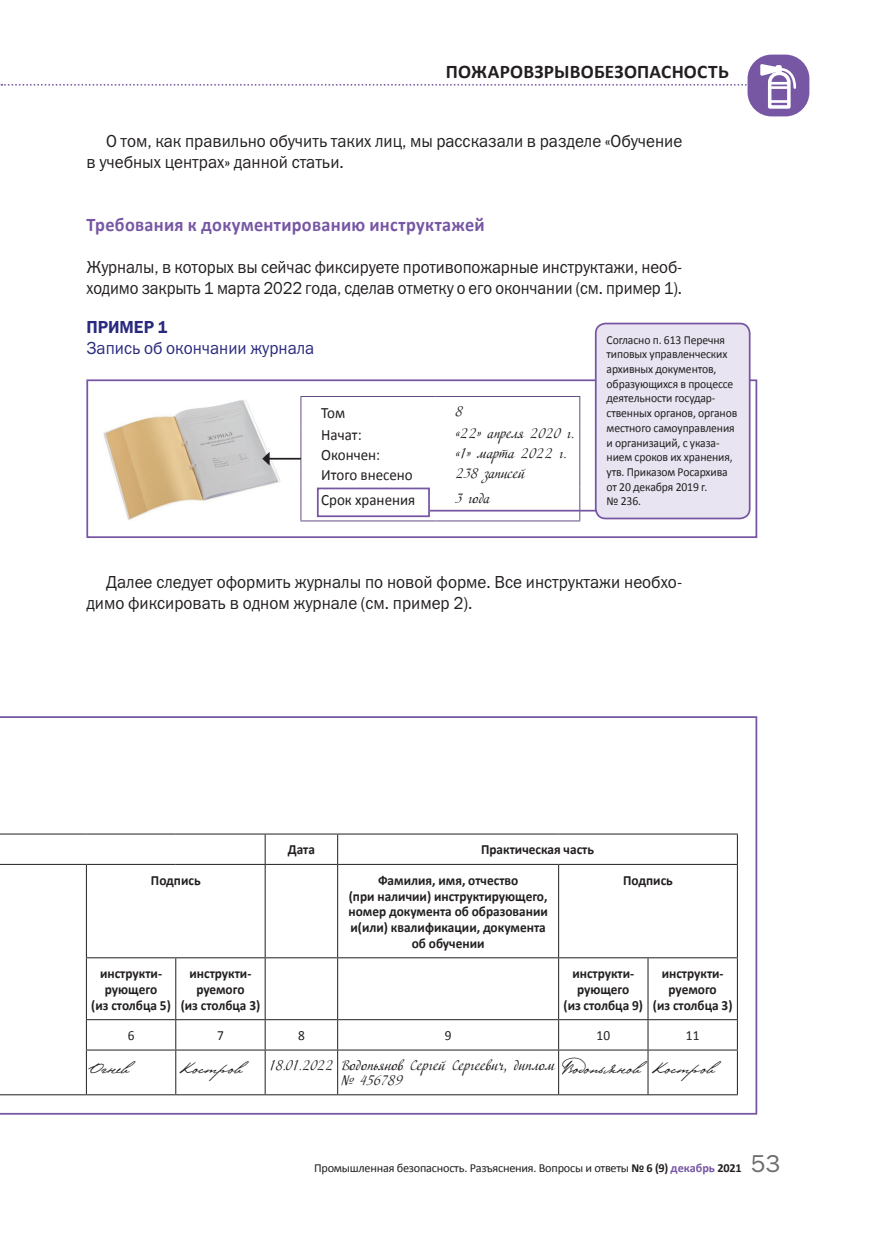
<style>
.page{position:relative;width:869px;height:1241px;background:#fff}
.page>*{position:absolute;margin:0;border:0;box-sizing:border-box;transform-origin:0 0}
.t1{font:700 19.25px "Calibri";letter-spacing:.015em;color:#7757a4;scale:.95 1}
.t2{font:700 19.25px "Calibri";letter-spacing:.015em;color:#231f20}
.t3{font:17.5px/21px "Franklin Gothic Book C";color:#231f20;scale:.95 1}
.t4{font:17.5px/21px "Franklin Gothic Book C";color:#231f20;scale:.93 1}
.t5{font:17.5px "Franklin Gothic Book C";color:#29297e;scale:.95 1}
.t6{font:17.5px "Franklin Gothic Demi C";color:#29297e;scale:.95 1}
.t7{font:16.62px "Pushkin";color:#231f20;scale:.95 1}
.t8{font:15.75px "Calibri";color:#231f20;scale:.95 1}
.t9{font:700 14px/15.8px "Calibri";color:#231f20;text-align:center;scale:.95 1}
.t10{font:14px/14.9px "Adventure";color:#231f20;scale:.93 1}
.t11{font:14px "Adventure";color:#231f20;scale:.95 1}
.t12{font:14px "Calibri";color:#231f20;scale:.95 1}
.t13{font:12.25px/14.7px "Calibri";letter-spacing:-.01em;color:#231f20;scale:.95 1}
.t14{font:12.25px "Calibri";letter-spacing:-.01em;color:#231f20}
.s1{font-weight:700}
.s2{font-weight:700;color:#7757a4}
.s3{font-family:"Franklin Gothic Book C";font-size:24.5px;color:#6c6d70}
</style>
<div class="page">
<svg style="left:1px;top:84px;width:746px;height:2px"></svg>
<div style="left:747px;top:55px;width:62px;height:61px;background:#7757a4;border-radius:24px"></div>
<svg style="left:760px;top:64px;width:36px;height:45px"></svg>
<div style="left:775px;top:65px;width:6px;height:8px;background:#fff;border-radius:2px"></div>
<hr style="left:300px;top:396px;width:135px;height:1px;background:#634e81">
<hr style="left:300px;top:397px;width:1px;height:31px;background:#634e81">
<hr style="left:435px;top:396px;width:145px;height:1px;background:#634e81">
<hr style="left:579px;top:397px;width:1px;height:31px;background:#634e81">
<svg style="left:300px;top:428px;width:1px;height:59px"></svg>
<svg style="left:579px;top:428px;width:1px;height:59px"></svg>
<hr style="left:300px;top:487px;width:1px;height:33px;background:#634e81">
<hr style="left:579px;top:487px;width:1px;height:33px;background:#634e81">
<hr style="left:300px;top:520px;width:135px;height:1px;background:#634e81">
<hr style="left:435px;top:520px;width:145px;height:1px;background:#634e81">
<img style="left:103px;top:400px;width:178px;height:120px">
<div style="left:86px;top:379px;width:670px;height:159px;border:2px solid #7757a4"></div>
<hr style="left:269px;top:458px;width:32px;height:1px;background:#231f20">
<svg style="left:262px;top:452px;width:7px;height:13px"></svg>
<svg style="left:0;top:716px;width:756px;height:398px"></svg>
<div style="left:595px;top:323px;width:154px;height:195px;background:#e8e4f1;border-radius:10px"></div>
<div style="left:594px;top:322px;width:156px;height:197px;border:2px solid #7757a4;border-radius:10px"></div>
<hr style="left:429px;top:509px;width:167px;height:2px;background:#7757a4">
<div style="left:317px;top:487px;width:112px;height:30px;border:2px solid #7757a4"></div>
<h1 class="t2" style="left:445px;top:59px;width:284px">ПОЖАРОВЗРЫВОБЕЗОПАСНОСТЬ</h1>
<p class="t3" style="left:86px;top:130px;width:628px;text-indent:20px">О том, как правильно обучить таких лиц, мы рассказали в разделе «Обучение в учебных центрах» данной статьи.</p>
<h1 class="t1" style="left:86px;top:213px;width:420px">Требования к документированию инструктажей</h1>
<p class="t4" style="left:86px;top:256px;width:642px">Журналы, в которых вы сейчас фиксируете противопожарные инструктажи, необ&shy;ходимо закрыть 1 марта 2022 года, сделав отметку о его окончании (см. пример 1).</p>
<p class="t6" style="left:86px;top:317px;width:87px">ПРИМЕР 1</p>
<p class="t5" style="left:86px;top:338px;width:241px">Запись об окончании журнала</p>
<p class="t13" style="left:606px;top:331px;width:139px">Согласно п. 613 Перечня типовых управленческих архивных документов, образующихся в процессе деятельности государ&shy;ственных органов, органов местного самоуправления и организаций, с указа&shy;нием сроков их хранения, утв. Приказом Росархива от 20 декабря 2019 г.<br>№ 236.</p>
<p class="t8" style="left:321px;top:403px;width:27px">Том</p>
<p class="t11" style="left:455px;top:403px;width:9px">8</p>
<p class="t8" style="left:321px;top:425px;width:44px">Начат:</p>
<p class="t11" style="left:455px;top:425px;width:127px">«22» апреля 2020 г.</p>
<p class="t8" style="left:321px;top:445px;width:64px">Окончен:</p>
<p class="t11" style="left:455px;top:445px;width:119px">«1» марта 2022 г.</p>
<p class="t8" style="left:321px;top:464px;width:98px">Итого внесено</p>
<p class="t11" style="left:455px;top:465px;width:75px">238 записей</p>
<p class="t8" style="left:321px;top:489px;width:100px">Срок хранения</p>
<p class="t11" style="left:455px;top:489px;width:38px">3 года</p>
<p class="t3" style="left:86px;top:571px;width:628px;text-indent:20px">Далее следует оформить журналы по новой форме. Все инструктажи необхо&shy;димо фиксировать в одном журнале (см. пример 2).</p>
<p class="t9" style="left:288px;top:841px;width:30px">Дата</p>
<p class="t9" style="left:481px;top:841px;width:120px">Практическая часть</p>
<p class="t9" style="left:151px;top:871px;width:54px">Подпись</p>
<p class="t9" style="left:348px;top:871px;width:211px">Фамилия, имя, отчество<br>(при наличии) инструктирующего, номер документа об образовании и(или) квалификации, документа об обучении</p>
<p class="t9" style="left:623px;top:871px;width:54px">Подпись</p>
<p class="t9" style="left:91px;top:964px;width:85px">инструкти&shy;рующего<br>(из столбца 5)</p>
<p class="t9" style="left:181px;top:964px;width:85px">инструкти&shy;руемого<br>(из столбца 3)</p>
<p class="t9" style="left:563px;top:964px;width:85px">инструкти&shy;рующего<br>(из столбца 9)</p>
<p class="t9" style="left:652px;top:964px;width:85px">инструкти&shy;руемого<br>(из столбца 3)</p>
<p class="t12" style="left:128px;top:1026px;width:9px">6</p>
<p class="t12" style="left:217px;top:1026px;width:9px">7</p>
<p class="t12" style="left:298px;top:1026px;width:9px">8</p>
<p class="t12" style="left:444px;top:1026px;width:9px">9</p>
<p class="t12" style="left:596px;top:1026px;width:16px">10</p>
<p class="t12" style="left:685px;top:1026px;width:16px">11</p>
<p class="t7" style="left:90px;top:1057px;width:42px">Огнев</p>
<p class="t7" style="left:180px;top:1057px;width:67px">Костров</p>
<p class="t10" style="left:341px;top:1058px;width:230px;text-indent:-72px">18.01.2022 Водопьянов Сергей Сергеевич, диплом № 456789</p>
<p class="t7" style="left:562px;top:1057px;width:161px">Водопьянов Костров</p>
<p class="t14" style="left:314px;top:1160px;width:467px">Промышленная безопасность. Разъяснения. Вопросы и ответы <span class="s1">№ 6 (9)</span> <span class="s2">декабрь</span> <span class="s1">2021</span> <span class="s3">53</span></p>
</div>
